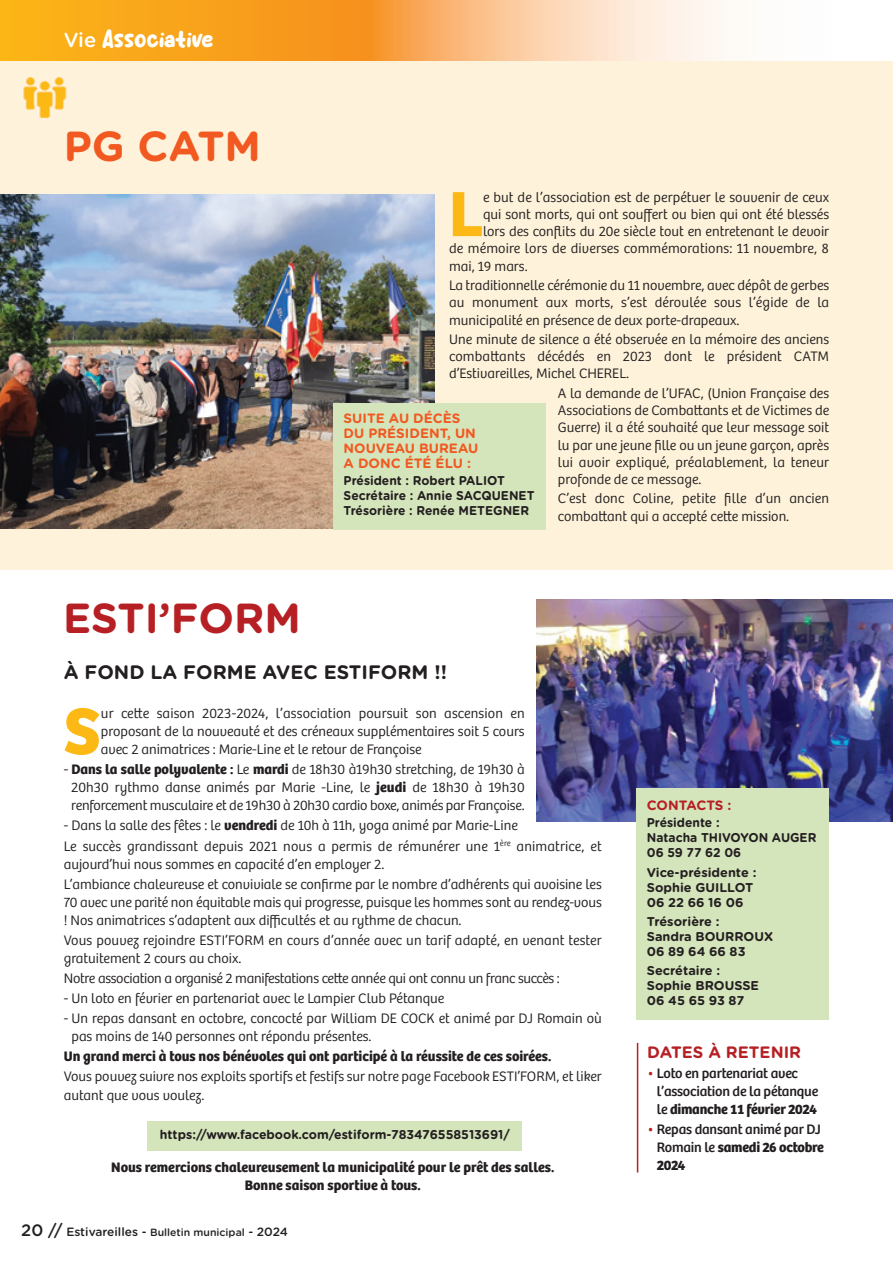
<style>
.page{position:relative;width:893px;height:1263px;background:#fff}
.page>*{position:absolute;margin:0;border:0;box-sizing:border-box;transform-origin:0 0}
.t1{font:700 68.4px "Bree";color:#fcb814}
.t2{font:700 66.15px "Bree";color:#fcb814}
.t3{font:700 42px "Gotham Rounded";color:#b62024}
.t4{font:700 42px "Gotham Rounded";color:#f15921}
.t5{font:700 19.5px "Gotham Rounded";color:#231f20}
.t6{font:19.5px "Delight Coffee";color:#fff}
.t7{font:700 16.5px "Gotham Rounded";color:#b62024}
.t8{font:300 14.25px/18px "Bree";color:#231f20;text-align:justify}
.t9{font:700 14.25px/18px "Bree";color:#231f20;text-align:center}
.t10{font:14.25px/18px "Bree";letter-spacing:-.015em;color:#231f20}
.t11{font:300 14.25px "Bree";letter-spacing:-.02em;color:#231f20}
.t12{font:700 13.5px/15px "Gotham Rounded";color:#f15921}
.t13{font:700 13.5px "Gotham Rounded";letter-spacing:-.015em;color:#b62024}
.t14{font:700 12.75px/15px "Gotham Rounded";color:#231f20}
.t15{font:700 12.75px/15px "Gotham Rounded";color:#231f20;scale:.95 1}
.t16{font:500 12px "Gotham Rounded";color:#231f20}
.s1{font-family:"Gotham Rounded";font-weight:500;font-size:20.25px}
.s2{font-weight:700}
.s3{font-size:16.5px}
.s4{font-size:10.5px}
.s5{color:#b62024}
</style>
<div class="page">
<img style="left:537px;top:599px;width:356px;height:222px">
<svg style="left:0;top:0;width:365px;height:62px;background:#f8a41d"></svg>
<img style="left:365px;top:0;width:527px;height:62px">
<div style="left:0;top:62px;width:893px;height:508px;background:#fef3da"></div>
<img style="left:23px;top:77px;width:43px;height:40px">
<img style="left:0;top:194px;width:434px;height:335px">
<div style="left:636px;top:788px;width:193px;height:232px;background:#d4e4bb"></div>
<div style="left:333px;top:403px;width:213px;height:126px;background:#d4e4bb"></div>
<div style="left:148px;top:1121px;width:374px;height:29px;background:#d4e4bb"></div>
<hr style="left:637px;top:1043px;width:1px;height:129px;background:#b62024">
<p class="t6" style="left:64px;top:28px;width:151px"><span class="s1">Vie</span> Associative</p>
<p class="t4" style="left:64px;top:130px;width:199px">PG CATM</p>
<p class="t2" style="left:449px;top:190px;width:36px">L</p>
<p class="t8" style="left:483px;top:190px;width:348px">e but de l’association est de perpétuer le souvenir de ceux</p>
<p class="t8" style="left:483px;top:207px;width:348px">qui sont morts, qui ont souffert ou bien qui ont été blessés</p>
<p class="t8" style="left:483px;top:224px;width:348px">lors des conflits du 20e siècle tout en entretenant le devoir</p>
<p class="t8" style="left:449px;top:241px;width:382px">de mémoire lors de diverses commémorations: 11 novembre, 8</p>
<p class="t8" style="left:449px;top:259px;width:80px">mai, 19 mars.</p>
<p class="t8" style="left:449px;top:278px;width:382px;line-height:17.2px">La traditionnelle cérémonie du 11 novembre, avec dépôt de gerbes au monument aux morts, s’est déroulée sous l’égide de la municipalité en présence de deux porte-drapeaux.</p>
<p class="t8" style="left:449px;top:332px;width:382px;line-height:17.2px">Une minute de silence a été observée en la mémoire des anciens combattants décédés en 2023 dont le président CATM d’Estivareilles, Michel CHEREL.</p>
<p class="t8" style="left:558px;top:386px;width:273px;line-height:17.2px">A la demande de l’UFAC, (Union Française des Associations de Combattants et de Victimes de Guerre) il a été souhaité que leur message soit lu par une jeune fille ou un jeune garçon, après lui avoir expliqué, préalablement, la teneur profonde de ce message.</p>
<p class="t8" style="left:558px;top:492px;width:273px;line-height:17.2px">C’est donc Coline, petite fille d’un ancien combattant qui a accepté cette mission.</p>
<p class="t12" style="left:344px;top:412px;width:136px">SUITE AU DÉCÈS<br>DU PRÉSIDENT, UN<br>NOUVEAU BUREAU<br>A DONC ÉTÉ ÉLU :</p>
<p class="t15" style="left:344px;top:474px;width:171px">Président : Robert PALIOT</p>
<p class="t15" style="left:344px;top:489px;width:202px">Secrétaire : Annie SACQUENET</p>
<p class="t15" style="left:344px;top:504px;width:197px">Trésorière : Renée METEGNER</p>
<p class="t3" style="left:63px;top:602px;width:239px">ESTI’FORM</p>
<p class="t5" style="left:64px;top:665px;width:385px">À FOND LA FORME AVEC ESTIFORM !!</p>
<p class="t1" style="left:64px;top:707px;width:39px">S</p>
<p class="t8" style="left:101px;top:706px;width:425px">ur cette saison 2023-2024, l’association poursuit son ascension en proposant de la nouveauté et des créneaux supplémentaires soit 5 cours avec 2 animatrices : Marie-Line et le retour de Françoise</p>
<p class="t8" style="left:64px;top:762px;width:462px;text-align:center">- <span class="s2">Dans la salle polyvalente :</span> Le <span class="s2">mardi</span> de 18h30 à19h30 stretching, de 19h30 à<br>20h30 rythmo danse animés par Marie -Line, le <span class="s2">jeudi</span> de 18h30 à 19h30 renforcement musculaire et de 19h30 à 20h30 cardio boxe, animés par Françoise.</p>
<p class="t8" style="left:64px;top:818px;width:455px">- Dans la salle des fêtes : le <span class="s2">vendredi</span> de 10h à 11h, yoga animé par Marie-Line</p>
<p class="t8" style="left:64px;top:838px;width:539px">Le succès grandissant depuis 2021 nous a permis de rémunérer une 1<sup>ère</sup> animatrice, et aujourd’hui nous sommes en capacité d’en employer 2.</p>
<p class="t8" style="left:64px;top:877px;width:540px">L’ambiance chaleureuse et conviviale se confirme par le nombre d’adhérents qui avoisine les 70 avec une parité non équitable mais qui progresse, puisque les hommes sont au rendez-vous ! Nos animatrices s’adaptent aux difficultés et au rythme de chacun.</p>
<p class="t8" style="left:64px;top:933px;width:539px">Vous pouvez rejoindre ESTI’FORM en cours d’année avec un tarif adapté, en venant tester gratuitement 2 cours au choix.</p>
<p class="t11" style="left:64px;top:973px;width:498px">Notre association a organisé 2 manifestations cette année qui ont connu un franc succès :</p>
<p class="t8" style="left:64px;top:991px;width:382px">- Un loto en février en partenariat avec le Lampier Club Pétanque</p>
<p class="t8" style="left:71px;top:1011px;width:532px;text-indent:-8px">- Un repas dansant en octobre, concocté par William DE COCK et animé par DJ Romain où pas moins de 140 personnes ont répondu présentes.</p>
<p class="t9" style="left:64px;top:1049px;width:489px">Un grand merci à tous nos bénévoles qui ont participé à la réussite de ces soirées.</p>
<p class="t8" style="left:64px;top:1069px;width:539px">Vous pouvez suivre nos exploits sportifs et festifs sur notre page Facebook ESTI’FORM, et liker autant que vous voulez.</p>
<p class="t14" style="left:160px;top:1128px;width:352px">https://www.facebook.com/estiform-783476558513691/</p>
<p class="t9" style="left:111px;top:1160px;width:445px">Nous remercions chaleureusement la municipalité pour le prêt des salles.<br>Bonne saison sportive à tous.</p>
<p class="t16" style="left:21px;top:1227px;width:268px"><span class="s3">20 //</span> Estivareilles - <span class="s4">Bulletin municipal</span> - 2024</p>
<p class="t13" style="left:647px;top:800px;width:86px">CONTACTS :</p>
<p class="t15" style="left:647px;top:816px;width:180px">Présidente :<br>Natacha THIVOYON AUGER<br>06 59 77 62 06</p>
<p class="t14" style="left:647px;top:865px;width:111px">Vice-présidente :<br>Sophie GUILLOT<br>06 22 66 16 06</p>
<p class="t14" style="left:647px;top:915px;width:128px">Trésorière :<br>Sandra BOURROUX<br>06 89 64 66 83</p>
<p class="t14" style="left:647px;top:964px;width:114px">Secrétaire :<br>Sophie BROUSSE<br>06 45 65 93 87</p>
<p class="t7" style="left:647px;top:1046px;width:155px">DATES À RETENIR</p>
<p class="t10" style="left:657px;top:1066px;width:163px;text-indent:-10px"><span class="s5">•</span> Loto en partenariat avec l’association de la pétanque le <span class="s2">dimanche 11 février 2024</span></p>
<p class="t10" style="left:657px;top:1122px;width:169px;text-indent:-10px"><span class="s5">•</span> Repas dansant animé par DJ<br>Romain le <span class="s2">samedi 26 octobre<br>2024</span></p>
</div>
